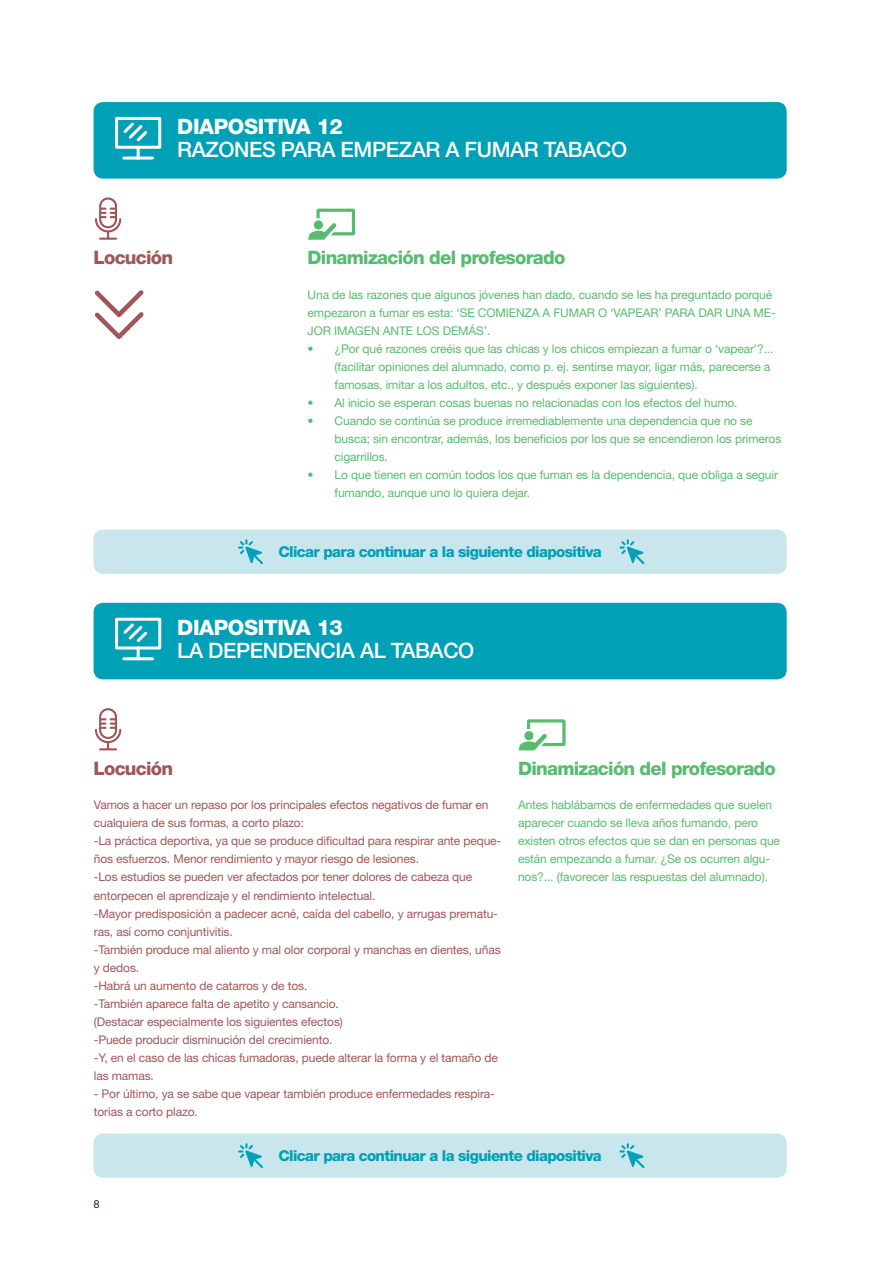
<style>
.page{position:relative;width:893px;height:1263px;background:#fff}
.page>*{position:absolute;margin:0;border:0;box-sizing:border-box;transform-origin:0 0}
.t1{font:500 21.3px "Helvetica Neue LT Std";letter-spacing:-.02em;color:#fff}
.t2{font:800 21.3px "Helvetica Neue LT Std";letter-spacing:-.02em;color:#fff}
.t3{font:800 18.6px "Helvetica Neue LT Std";letter-spacing:-.04em;color:#57bc6f}
.t4{font:800 18.6px "Helvetica Neue LT Std";letter-spacing:-.04em;color:#a05658}
.t5{font:800 15px "Helvetica Neue LT Std";letter-spacing:-.04em;color:#00a0b6}
.t6{font:12px/18px "Helvetica Neue LT Std";letter-spacing:-.01em;color:#57bc6f}
.t7{font:12px/18px "Helvetica Neue LT Std";letter-spacing:-.01em;color:#a05658}
.t8{font:11.1px "Akkurat";color:#002930}
</style>
<div class="page">
<svg style="left:308px;top:209px;width:47px;height:31px"></svg>
<svg style="left:519px;top:719px;width:47px;height:31px"></svg>
<svg style="left:95px;top:197px;width:26px;height:43px"></svg>
<svg style="left:95px;top:708px;width:26px;height:42px"></svg>
<div style="left:94px;top:102px;width:693px;height:77px;background:#00a0b6;border-radius:10px"></div>
<div style="left:94px;top:603px;width:693px;height:76px;background:#00a0b6;border-radius:10px"></div>
<svg style="left:115px;top:116px;width:47px;height:44px"></svg>
<svg style="left:115px;top:617px;width:47px;height:44px"></svg>
<div style="left:94px;top:530px;width:693px;height:44px;background:#c8e6ec;border-radius:10px"></div>
<svg style="left:238px;top:539px;width:25px;height:25px"></svg>
<svg style="left:619px;top:539px;width:25px;height:25px"></svg>
<div style="left:94px;top:1133px;width:693px;height:45px;background:#c8e6ec;border-radius:10px"></div>
<svg style="left:238px;top:1143px;width:25px;height:25px"></svg>
<svg style="left:619px;top:1143px;width:25px;height:25px"></svg>
<svg style="left:95px;top:290px;width:49px;height:49px"></svg>
<h1 class="t2" style="left:177px;top:114px;width:167px">DIAPOSITIVA 12</h1>
<h1 class="t1" style="left:177px;top:137px;width:451px">RAZONES PARA EMPEZAR A FUMAR TABACO</h1>
<h2 class="t4" style="left:94px;top:246px;width:81px">Locución</h2>
<h2 class="t3" style="left:308px;top:246px;width:259px">Dinamización del profesorado</h2>
<p class="t6" style="left:308px;top:285px;width:470px">Una de las razones que algunos jóvenes han dado, cuando se les ha preguntado porqué empezaron a fumar es esta: ‘SE COMIENZA A FUMAR O ‘VAPEAR’ PARA DAR UNA ME-<br>JOR IMAGEN ANTE LOS DEMÁS’.</p>
<p class="t6" style="left:335px;top:339px;width:440px;text-indent:-27px">• ¿Por qué razones creéis que las chicas y los chicos empiezan a fumar o ‘vapear’?... (facilitar opiniones del alumnado, como p. ej. sentirse mayor, ligar más, parecerse a famosas, imitar a los adultos, etc., y después exponer las siguientes).</p>
<p class="t6" style="left:308px;top:393px;width:431px">• Al inicio se esperan cosas buenas no relacionadas con los efectos del humo.</p>
<p class="t6" style="left:335px;top:411px;width:448px;text-indent:-27px">• Cuando se continúa se produce irremediablemente una dependencia que no se busca; sin encontrar, además, los beneficios por los que se encendieron los primeros cigarrillos.</p>
<p class="t6" style="left:335px;top:465px;width:445px;text-indent:-27px">• Lo que tienen en común todos los que fuman es la dependencia, que obliga a seguir fumando, aunque uno lo quiera dejar.</p>
<p class="t5" style="left:278px;top:543px;width:325px">Clicar para continuar a la siguiente diapositiva</p>
<h1 class="t2" style="left:177px;top:615px;width:167px">DIAPOSITIVA 13</h1>
<h1 class="t1" style="left:177px;top:637px;width:299px">LA DEPENDENCIA AL TABACO</h1>
<h2 class="t4" style="left:94px;top:757px;width:81px">Locución</h2>
<p class="t7" style="left:94px;top:796px;width:409px">Vamos a hacer un repaso por los principales efectos negativos de fumar en cualquiera de sus formas, a corto plazo:<br>-La práctica deportiva, ya que se produce dificultad para respirar ante peque&shy;ños esfuerzos. Menor rendimiento y mayor riesgo de lesiones.<br>-Los estudios se pueden ver afectados por tener dolores de cabeza que entorpecen el aprendizaje y el rendimiento intelectual.<br>-Mayor predisposición a padecer acné, caída del cabello, y arrugas prematu&shy;ras, así como conjuntivitis.<br>-También produce mal aliento y mal olor corporal y manchas en dientes, uñas y dedos.<br>-Habrá un aumento de catarros y de tos.<br>-También aparece falta de apetito y cansancio.<br>(Destacar especialmente los siguientes efectos)<br>-Puede producir disminución del crecimiento.<br>-Y, en el caso de las chicas fumadoras, puede alterar la forma y el tamaño de las mamas.</p>
<p class="t7" style="left:94px;top:1084px;width:403px">- Por último, ya se sabe que vapear también produce enfermedades respira&shy;torias a corto plazo.</p>
<h2 class="t3" style="left:518px;top:757px;width:259px">Dinamización del profesorado</h2>
<p class="t6" style="left:518px;top:796px;width:263px">Antes hablábamos de enfermedades que suelen aparecer cuando se lleva años fumando, pero existen otros efectos que se dan en personas que están empezando a fumar. ¿Se os ocurren algu&shy;nos?... (favorecer las respuestas del alumnado).</p>
<p class="t8" style="left:94px;top:1197px;width:8px">8</p>
<p class="t5" style="left:278px;top:1147px;width:325px">Clicar para continuar a la siguiente diapositiva</p>
</div>
